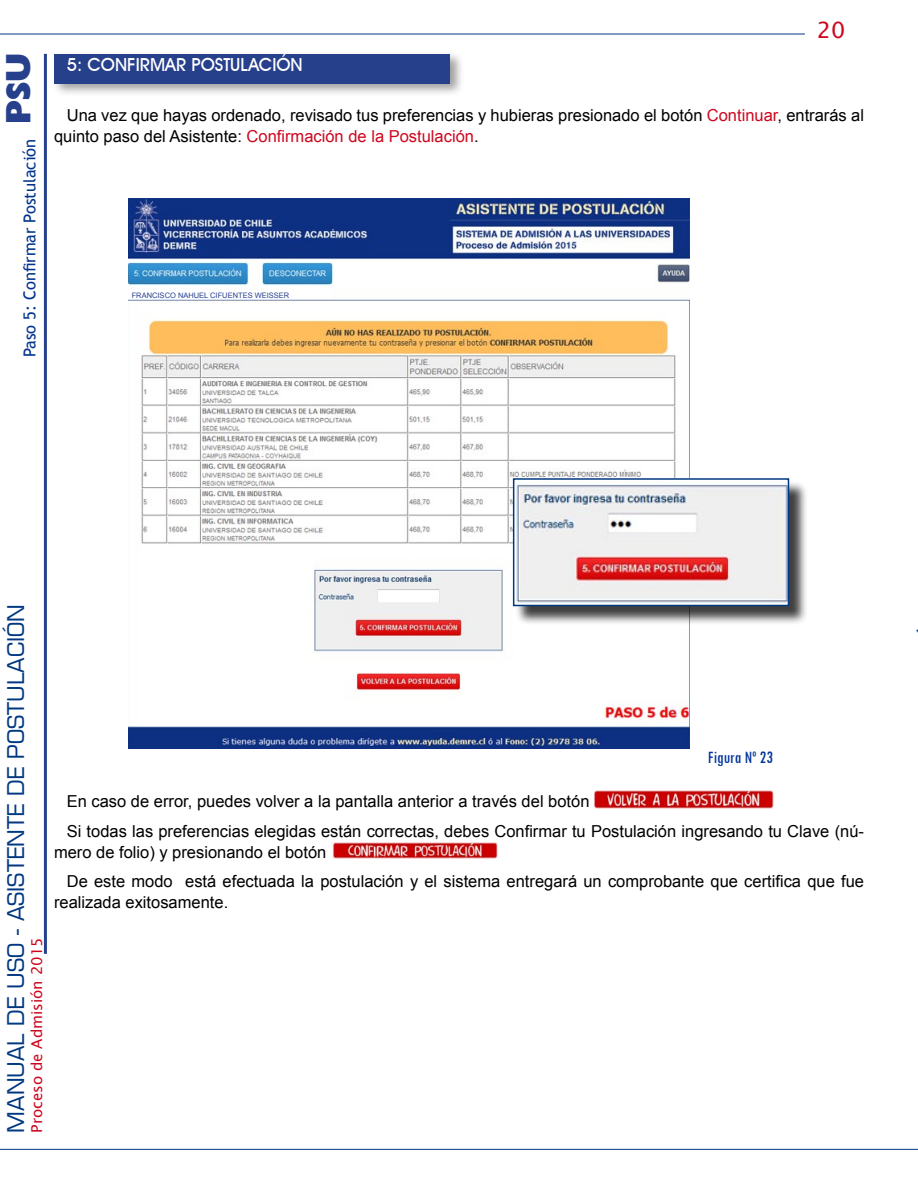
<style>
.page{position:relative;width:918px;height:1188px;background:#fff}
.page>*{position:absolute;margin:0;border:0;box-sizing:border-box;transform-origin:0 0}
.t1{font:34.5px "Gill Sans Extra Bold Display";color:#27408c}
.t2{font:22.5px "Euromode Plain";color:#003882}
.t3{font:22.5px "Lucida Sans Unicode";color:#cd071e}
.t4{font:500 18px "Avant Garde IT Cby BT";color:#fff}
.t5{font:condensed 18px "Tw Cen";color:#039}
.t6{font:16.5px/29.5px "Arial";color:#000}
.t7{font:16.5px "Trebuchet MS";color:#00338e}
.t8{font:15px "Lucida Sans Unicode";color:#cd071e}
.t9{font:7.5px "Arial";color:#27408c}
.s1{color:#cd071e}
</style>
<div class="page">
<hr style="left:44px;top:54px;width:3px;height:900px;background:#27408c">
<hr style="left:0;top:34px;width:805px;height:1px;background:#003882">
<hr style="left:0;top:1149px;width:918px;height:1px;background:#003882">
<div style="left:52px;top:50px;width:413px;height:47px;background:#000;opacity:.38"></div>
<div style="left:54px;top:54px;width:396px;height:30px;background:#27408c"></div>
<img style="left:594px;top:791px;width:179px;height:18px">
<img style="left:332px;top:842px;width:166px;height:16px">
<img style="left:129px;top:199px;width:560px;height:550px">
<div style="left:515px;top:480px;width:293px;height:145px;background:#000;opacity:.75"></div>
<img style="left:516px;top:481px;width:270px;height:122px">
<div style="left:513px;top:478px;width:276px;height:128px;border:2px solid #003882"></div>
<div style="left:129px;top:290px;width:203px;height:8px;background:#fff"></div>
<h1 class="t1" style="left:-1px;top:124px;width:73px;rotate:-90deg">PSU</h1>
<p class="t7" style="left:20px;top:357px;width:220px;rotate:-90deg">Paso 5: Confirmar Postulación</p>
<h2 class="t3" style="left:817px;top:12px;width:30px">20</h2>
<p class="t4" style="left:67px;top:53px;width:238px">5: CONFIRMAR POSTULACIÓN</p>
<p class="t6" style="left:54px;top:105px;width:811px;line-height:21px;text-indent:13px">Una vez que hayas ordenado, revisado tus preferencias y hubieras presionado el botón <span class="s1">Continuar</span>, entrarás al quinto paso del Asistente: <span class="s1">Confirmación de la Postulación</span>.</p>
<p class="t9" style="left:132px;top:290px;width:159px">FRANCISCO NAHUEL CIFUENTES WEISSER</p>
<h2 class="t2" style="left:2px;top:1133px;width:530px;rotate:-90deg">MANUAL DE USO - ASISTENTE DE POSTULACIÓN</h2>
<p class="t8" style="left:25px;top:1133px;width:197px;rotate:-90deg">Proceso de Admisión 2015</p>
<p class="t5" style="left:708px;top:746px;width:67px">Figura Nº 23</p>
<p class="t6" style="left:67px;top:787px;width:799px">En caso de error, puedes volver a la pantalla anterior a través del botón<br>Si todas las preferencias elegidas están correctas, debes Confirmar tu Postulación ingresando tu Clave (nú-</p>
<p class="t6" style="left:67px;top:837px;width:799px;text-indent:-13px">mero de folio) y presionando el botón<br>De este modo está efectuada la postulación y el sistema entregará un comprobante que certifica que fue</p>
<p class="t6" style="left:54px;top:888px;width:176px">realizada exitosamente.</p>
</div>
